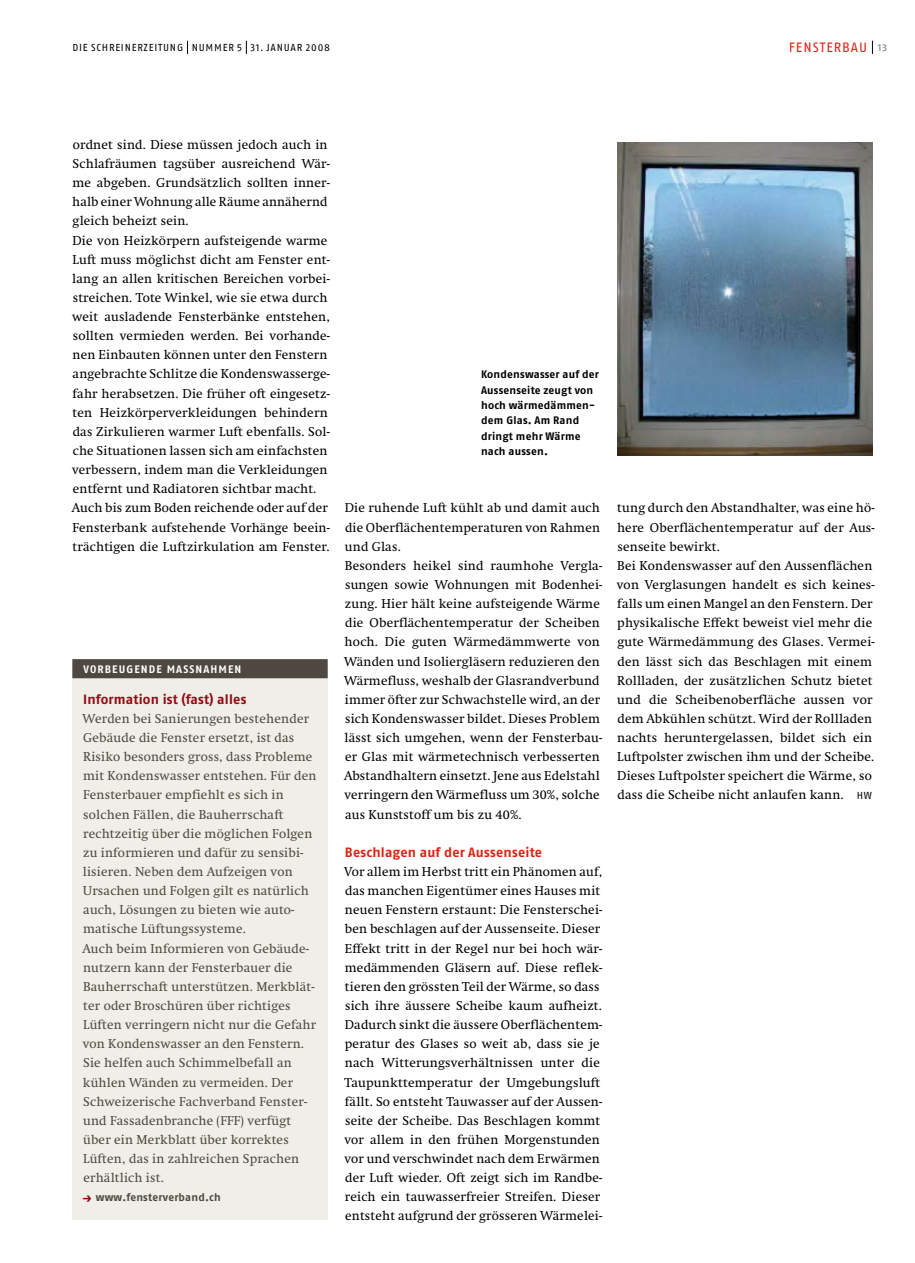
<style>
.page{position:relative;width:915px;height:1263px;background:#fff}
.page>*{position:absolute;margin:0;border:0;box-sizing:border-box;transform-origin:0 0}
.t1{font:700 13.5px "Fago No";letter-spacing:.015em;color:#dd2311}
.t2{font:700 13.5px "Fago No";letter-spacing:.02em;color:#930a12}
.t3{font:13.5px "Fago No Regular LF";letter-spacing:.075em;color:#dd2311}
.t4{font:12.75px/19.2px "Swift";letter-spacing:.02em;color:#000}
.t5{font:12.75px/19.2px "Swift";letter-spacing:.02em;color:#4e4840}
.t6{font:700 10.8px/15.3px "Fago No";letter-spacing:.02em;color:#000}
.t7{font:700 10.8px "Fago No";letter-spacing:.02em;color:#4e4840}
.t8{font:10.8px "Fago No Bold Tf";letter-spacing:.1em;color:#fff}
.t9{font:10.2px "Fago No Regular LF";letter-spacing:.075em;color:#000}
.s1{font-family:"Fago No Bold Lf";font-size:10.2px;color:#9c9c9c}
.s2{font-family:"Fago No Bold Expert";font-weight:400;font-size:12px;color:#930a12}
.s3{font-family:"Fago No Regular LF";font-size:10.2px}
</style>
<div class="page">
<svg style="left:871px;top:41px;width:1px;height:13px"></svg>
<svg style="left:187px;top:41px;width:1px;height:13px"></svg>
<svg style="left:246px;top:41px;width:1px;height:13px"></svg>
<img style="left:617px;top:142px;width:255px;height:313px">
<div style="left:72px;top:665px;width:255px;height:555px;background:#f0eee8"></div>
<div style="left:72px;top:659px;width:255px;height:19px;background:#4e4840"></div>
<p class="t9" style="left:72px;top:42px;width:259px">DIE SCHREINERZEITUNG NU MMER 5 31. JANUAR 2008</p>
<p class="t3" style="left:788px;top:40px;width:100px">FENSTERBAU <span class="s1">13</span></p>
<p class="t4" style="left:72px;top:135px;width:260px">ordnet sind. Diese müssen jedoch auch in Schlafräumen tagsüber ausreichend Wär&shy;me abgeben. Grundsätzlich sollten inner&shy;halb einer Wohnung alle Räume annähernd gleich beheizt sein.<br>Die von Heizkörpern aufsteigende warme Luft muss möglichst dicht am Fenster ent&shy;lang an allen kritischen Bereichen vorbei&shy;streichen. Tote Winkel, wie sie etwa durch weit ausladende Fensterbänke entstehen, sollten vermieden werden. Bei vorhande&shy;nen Einbauten können unter den Fenstern angebrachte Schlitze die Kondenswasserge&shy;fahr herabsetzen. Die früher oft eingesetz&shy;ten Heizkörperverkleidungen behindern das Zirkulieren warmer Luft ebenfalls. Sol&shy;che Situationen lassen sich am einfachsten verbessern, indem man die Verkleidungen entfernt und Radiatoren sichtbar macht.<br>Auch bis zum Boden reichende oder auf der Fensterbank aufstehende Vorhänge beein&shy;trächtigen die Luftzirkulation am Fenster.</p>
<p class="t8" style="left:83px;top:663px;width:159px">VORBEUGENDE MASSNAHMEN</p>
<p class="t2" style="left:83px;top:691px;width:165px">Information ist (fast) alles</p>
<p class="t5" style="left:82px;top:709px;width:235px">Werden bei Sanierungen bestehender Gebäude die Fenster ersetzt, ist das Risiko besonders gross, dass Probleme mit Kondenswasser entstehen. Für den Fensterbauer empfiehlt es sich in solchen Fällen, die Bauherrschaft rechtzeitig über die möglichen Folgen zu informieren und dafür zu sensibi&shy;lisieren. Neben dem Aufzeigen von Ursachen und Folgen gilt es natürlich auch, Lösungen zu bieten wie auto&shy;matische Lüftungssysteme.<br>Auch beim Informieren von Gebäude&shy;nutzern kann der Fensterbauer die Bauherrschaft unterstützen. Merkblät&shy;ter oder Broschüren über richtiges Lüften verringern nicht nur die Gefahr von Kondenswasser an den Fenstern.<br>Sie helfen auch Schimmelbefall an kühlen Wänden zu vermeiden. Der Schweizerische Fachverband Fenster&shy;und Fassadenbranche (FFF) verfügt über ein Merkblatt über korrektes Lüften, das in zahlreichen Sprachen erhältlich ist.</p>
<p class="t7" style="left:82px;top:1191px;width:140px"><span class="s2">p</span> www.fensterverband.ch</p>
<p class="t6" style="left:481px;top:367px;width:119px">Kondenswasser auf der<br>Aussenseite zeugt von hoch wärmedämmen&shy;dem Glas. Am Rand dringt mehr Wärme nach aussen.</p>
<p class="t4" style="left:344px;top:499px;width:260px">Die ruhende Luft kühlt ab und damit auch die Oberflächentemperaturen von Rahmen und Glas.<br>Besonders heikel sind raumhohe Vergla&shy;sungen sowie Wohnungen mit Bodenhei&shy;zung. Hier hält keine aufsteigende Wärme die Oberflächentemperatur der Scheiben hoch. Die guten Wärmedämmwerte von Wänden und Isoliergläsern reduzieren den Wärmefluss, weshalb der Glasrandverbund immer öfter zur Schwachstelle wird, an der sich Kondenswasser bildet. Dieses Problem lässt sich umgehen, wenn der Fensterbau&shy;er Glas mit wärmetechnisch verbesserten Abstandhaltern einsetzt. Jene aus Edelstahl verringern den Wärmefluss um 30%, solche aus Kunststoff um bis zu 40%.</p>
<p class="t1" style="left:345px;top:844px;width:198px">Beschlagen auf der Aussenseite</p>
<p class="t4" style="left:344px;top:862px;width:260px">Vor allem im Herbst tritt ein Phänomen auf, das manchen Eigentümer eines Hauses mit neuen Fenstern erstaunt: Die Fensterschei&shy;ben beschlagen auf der Aussenseite. Dieser Effekt tritt in der Regel nur bei hoch wär&shy;medämmenden Gläsern auf. Diese reflek&shy;tieren den grössten Teil der Wärme, so dass sich ihre äussere Scheibe kaum aufheizt.<br>Dadurch sinkt die äussere Oberflächentem&shy;peratur des Glases so weit ab, dass sie je nach Witterungsverhältnissen unter die Taupunkttemperatur der Umgebungsluft fällt. So entsteht Tauwasser auf der Aussen&shy;seite der Scheibe. Das Beschlagen kommt vor allem in den frühen Morgenstunden vor und verschwindet nach dem Erwärmen der Luft wieder. Oft zeigt sich im Randbe&shy;reich ein tauwasserfreier Streifen. Dieser entsteht aufgrund der grösseren Wärmelei-</p>
<p class="t4" style="left:616px;top:499px;width:259px">tung durch den Abstandhalter, was eine hö&shy;here Oberflächentemperatur auf der Aus&shy;senseite bewirkt.<br>Bei Kondenswasser auf den Aussenflächen von Verglasungen handelt es sich keines&shy;falls um einen Mangel an den Fenstern. Der physikalische Effekt beweist viel mehr die gute Wärmedämmung des Glases. Vermei&shy;den lässt sich das Beschlagen mit einem Rollladen, der zusätzlichen Schutz bietet und die Scheibenoberfläche aussen vor dem Abkühlen schützt. Wird der Rollladen nachts heruntergelassen, bildet sich ein Luftpolster zwischen ihm und der Scheibe.<br>Dieses Luftpolster speichert die Wärme, so dass die Scheibe nicht anlaufen kann. <span class="s3">HW</span></p>
</div>
